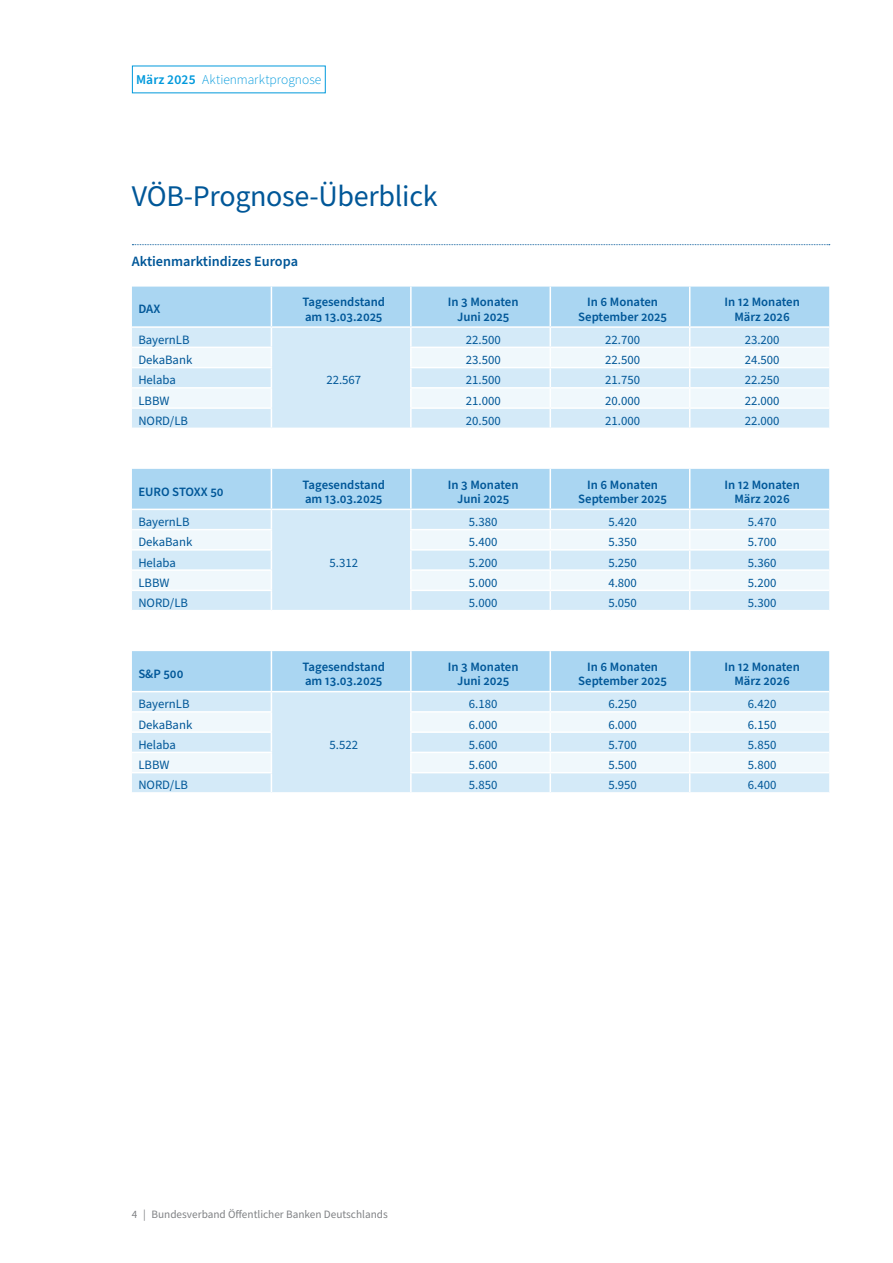
<style>
.page{position:relative;width:893px;height:1263px;background:#fff}
.page>*{position:absolute;margin:0;border:0;box-sizing:border-box;transform-origin:0 0}
._03_1_HEAD_20_22{font:30px "Source Sans Pro";letter-spacing:-.01em;color:#005798}
._11_03_Grafik_Fläche_HEAD_LINIE_BLAU{font:600 14.25px "Source Sans Pro";color:#005798}
.t1{font:300 13.5px "Source Sans Pro";color:#0099dc}
._11_02_Fließtext_Grafik{font:12.75px "Source Sans Pro";color:#005798}
._11_03_Grafik_Fläche_HEAD_LINIE_BLAU_OHNE{font:600 12.75px "Source Sans Pro";color:#005798}
.t2{font:11.25px "Source Sans Pro";color:#808285}
.s1{font-weight:600}
</style>
<div class="page">
<svg style="left:132px;top:244px;width:698px;height:1px"></svg>
<svg style="left:132px;top:287px;width:697px;height:141px"></svg>
<svg style="left:132px;top:469px;width:697px;height:141px"></svg>
<svg style="left:132px;top:651px;width:697px;height:141px"></svg>
<p class="t1" style="left:136px;top:71px;width:187px"><span class="s1">März 2025</span> Aktienmarktprognose</p>
<p class="_03_1_HEAD_20_22" style="left:132px;top:176px;width:307px">VÖB-Prognose-Überblick</p>
<p class="_11_03_Grafik_Fläche_HEAD_LINIE_BLAU" style="left:132px;top:252px;width:168px">Aktienmarktindizes Europa</p>
<p class="_11_03_Grafik_Fläche_HEAD_LINIE_BLAU_OHNE" style="left:138px;top:301px;width:23px">DAX</p>
<p class="_11_03_Grafik_Fläche_HEAD_LINIE_BLAU_OHNE" style="left:303px;top:293px;width:84px">Tagesendstand</p>
<p class="_11_03_Grafik_Fläche_HEAD_LINIE_BLAU_OHNE" style="left:305px;top:308px;width:79px">am 13.03.2025</p>
<p class="_11_02_Fließtext_Grafik" style="left:138px;top:331px;width:53px">BayernLB</p>
<p class="_11_03_Grafik_Fläche_HEAD_LINIE_BLAU_OHNE" style="left:448px;top:293px;width:72px">In 3 Monaten</p>
<p class="_11_03_Grafik_Fläche_HEAD_LINIE_BLAU_OHNE" style="left:457px;top:308px;width:54px">Juni 2025</p>
<p class="_11_03_Grafik_Fläche_HEAD_LINIE_BLAU_OHNE" style="left:587px;top:293px;width:72px">In 6 Monaten</p>
<p class="_11_03_Grafik_Fläche_HEAD_LINIE_BLAU_OHNE" style="left:578px;top:308px;width:90px">September 2025</p>
<p class="_11_03_Grafik_Fläche_HEAD_LINIE_BLAU_OHNE" style="left:724px;top:293px;width:77px">In 12 Monaten</p>
<p class="_11_03_Grafik_Fläche_HEAD_LINIE_BLAU_OHNE" style="left:734px;top:308px;width:57px">März 2026</p>
<p class="_11_02_Fließtext_Grafik" style="left:466px;top:331px;width:36px">22.500</p>
<p class="_11_02_Fließtext_Grafik" style="left:605px;top:331px;width:36px">22.700</p>
<p class="_11_02_Fließtext_Grafik" style="left:745px;top:331px;width:36px">23.200</p>
<p class="_11_02_Fließtext_Grafik" style="left:138px;top:351px;width:55px">DekaBank</p>
<p class="_11_02_Fließtext_Grafik" style="left:466px;top:351px;width:36px">23.500</p>
<p class="_11_02_Fließtext_Grafik" style="left:605px;top:351px;width:36px">22.500</p>
<p class="_11_02_Fließtext_Grafik" style="left:745px;top:351px;width:36px">24.500</p>
<p class="_11_02_Fließtext_Grafik" style="left:138px;top:371px;width:39px">Helaba</p>
<p class="_11_02_Fließtext_Grafik" style="left:466px;top:371px;width:36px">21.500</p>
<p class="_11_02_Fließtext_Grafik" style="left:605px;top:371px;width:36px">21.750</p>
<p class="_11_02_Fließtext_Grafik" style="left:745px;top:371px;width:36px">22.250</p>
<p class="_11_02_Fließtext_Grafik" style="left:138px;top:392px;width:33px">LBBW</p>
<p class="_11_02_Fließtext_Grafik" style="left:466px;top:392px;width:36px">21.000</p>
<p class="_11_02_Fließtext_Grafik" style="left:605px;top:392px;width:36px">20.000</p>
<p class="_11_02_Fließtext_Grafik" style="left:745px;top:392px;width:36px">22.000</p>
<p class="_11_02_Fließtext_Grafik" style="left:138px;top:412px;width:51px">NORD/LB</p>
<p class="_11_02_Fließtext_Grafik" style="left:466px;top:412px;width:36px">20.500</p>
<p class="_11_02_Fließtext_Grafik" style="left:605px;top:412px;width:36px">21.000</p>
<p class="_11_02_Fließtext_Grafik" style="left:745px;top:412px;width:36px">22.000</p>
<p class="_11_02_Fließtext_Grafik" style="left:326px;top:371px;width:36px">22.567</p>
<p class="_11_03_Grafik_Fläche_HEAD_LINIE_BLAU_OHNE" style="left:138px;top:483px;width:87px">EURO STOXX 50</p>
<p class="_11_02_Fließtext_Grafik" style="left:138px;top:513px;width:53px">BayernLB</p>
<p class="_11_03_Grafik_Fläche_HEAD_LINIE_BLAU_OHNE" style="left:303px;top:476px;width:84px">Tagesendstand</p>
<p class="_11_03_Grafik_Fläche_HEAD_LINIE_BLAU_OHNE" style="left:305px;top:490px;width:79px">am 13.03.2025</p>
<p class="_11_03_Grafik_Fläche_HEAD_LINIE_BLAU_OHNE" style="left:448px;top:476px;width:72px">In 3 Monaten</p>
<p class="_11_03_Grafik_Fläche_HEAD_LINIE_BLAU_OHNE" style="left:457px;top:490px;width:54px">Juni 2025</p>
<p class="_11_03_Grafik_Fläche_HEAD_LINIE_BLAU_OHNE" style="left:587px;top:476px;width:72px">In 6 Monaten</p>
<p class="_11_03_Grafik_Fläche_HEAD_LINIE_BLAU_OHNE" style="left:578px;top:490px;width:90px">September 2025</p>
<p class="_11_03_Grafik_Fläche_HEAD_LINIE_BLAU_OHNE" style="left:724px;top:476px;width:77px">In 12 Monaten</p>
<p class="_11_03_Grafik_Fläche_HEAD_LINIE_BLAU_OHNE" style="left:734px;top:490px;width:57px">März 2026</p>
<p class="_11_02_Fließtext_Grafik" style="left:469px;top:513px;width:30px">5.380</p>
<p class="_11_02_Fließtext_Grafik" style="left:608px;top:513px;width:30px">5.420</p>
<p class="_11_02_Fließtext_Grafik" style="left:748px;top:513px;width:30px">5.470</p>
<p class="_11_02_Fließtext_Grafik" style="left:138px;top:533px;width:55px">DekaBank</p>
<p class="_11_02_Fließtext_Grafik" style="left:469px;top:533px;width:30px">5.400</p>
<p class="_11_02_Fließtext_Grafik" style="left:608px;top:533px;width:30px">5.350</p>
<p class="_11_02_Fließtext_Grafik" style="left:748px;top:533px;width:30px">5.700</p>
<p class="_11_02_Fließtext_Grafik" style="left:138px;top:554px;width:39px">Helaba</p>
<p class="_11_02_Fließtext_Grafik" style="left:469px;top:554px;width:30px">5.200</p>
<p class="_11_02_Fließtext_Grafik" style="left:608px;top:554px;width:30px">5.250</p>
<p class="_11_02_Fließtext_Grafik" style="left:748px;top:554px;width:30px">5.360</p>
<p class="_11_02_Fließtext_Grafik" style="left:138px;top:574px;width:33px">LBBW</p>
<p class="_11_02_Fließtext_Grafik" style="left:469px;top:574px;width:30px">5.000</p>
<p class="_11_02_Fließtext_Grafik" style="left:608px;top:574px;width:30px">4.800</p>
<p class="_11_02_Fließtext_Grafik" style="left:748px;top:574px;width:30px">5.200</p>
<p class="_11_02_Fließtext_Grafik" style="left:138px;top:594px;width:51px">NORD/LB</p>
<p class="_11_02_Fließtext_Grafik" style="left:469px;top:594px;width:30px">5.000</p>
<p class="_11_02_Fließtext_Grafik" style="left:608px;top:594px;width:30px">5.050</p>
<p class="_11_02_Fließtext_Grafik" style="left:748px;top:594px;width:30px">5.300</p>
<p class="_11_02_Fließtext_Grafik" style="left:329px;top:554px;width:30px">5.312</p>
<p class="_11_03_Grafik_Fläche_HEAD_LINIE_BLAU_OHNE" style="left:138px;top:665px;width:47px">S&amp;P 500</p>
<p class="_11_02_Fließtext_Grafik" style="left:138px;top:695px;width:53px">BayernLB</p>
<p class="_11_03_Grafik_Fläche_HEAD_LINIE_BLAU_OHNE" style="left:303px;top:658px;width:84px">Tagesendstand</p>
<p class="_11_03_Grafik_Fläche_HEAD_LINIE_BLAU_OHNE" style="left:305px;top:672px;width:79px">am 13.03.2025</p>
<p class="_11_03_Grafik_Fläche_HEAD_LINIE_BLAU_OHNE" style="left:448px;top:658px;width:72px">In 3 Monaten</p>
<p class="_11_03_Grafik_Fläche_HEAD_LINIE_BLAU_OHNE" style="left:457px;top:672px;width:54px">Juni 2025</p>
<p class="_11_03_Grafik_Fläche_HEAD_LINIE_BLAU_OHNE" style="left:587px;top:658px;width:72px">In 6 Monaten</p>
<p class="_11_03_Grafik_Fläche_HEAD_LINIE_BLAU_OHNE" style="left:578px;top:672px;width:90px">September 2025</p>
<p class="_11_03_Grafik_Fläche_HEAD_LINIE_BLAU_OHNE" style="left:724px;top:658px;width:77px">In 12 Monaten</p>
<p class="_11_03_Grafik_Fläche_HEAD_LINIE_BLAU_OHNE" style="left:734px;top:672px;width:57px">März 2026</p>
<p class="_11_02_Fließtext_Grafik" style="left:469px;top:695px;width:30px">6.180</p>
<p class="_11_02_Fließtext_Grafik" style="left:608px;top:695px;width:30px">6.250</p>
<p class="_11_02_Fließtext_Grafik" style="left:748px;top:695px;width:30px">6.420</p>
<p class="_11_02_Fließtext_Grafik" style="left:138px;top:716px;width:55px">DekaBank</p>
<p class="_11_02_Fließtext_Grafik" style="left:469px;top:716px;width:30px">6.000</p>
<p class="_11_02_Fließtext_Grafik" style="left:608px;top:716px;width:30px">6.000</p>
<p class="_11_02_Fließtext_Grafik" style="left:748px;top:716px;width:30px">6.150</p>
<p class="_11_02_Fließtext_Grafik" style="left:138px;top:736px;width:39px">Helaba</p>
<p class="_11_02_Fließtext_Grafik" style="left:469px;top:736px;width:30px">5.600</p>
<p class="_11_02_Fließtext_Grafik" style="left:608px;top:736px;width:30px">5.700</p>
<p class="_11_02_Fließtext_Grafik" style="left:748px;top:736px;width:30px">5.850</p>
<p class="_11_02_Fließtext_Grafik" style="left:138px;top:756px;width:33px">LBBW</p>
<p class="_11_02_Fließtext_Grafik" style="left:469px;top:756px;width:30px">5.600</p>
<p class="_11_02_Fließtext_Grafik" style="left:608px;top:756px;width:30px">5.500</p>
<p class="_11_02_Fließtext_Grafik" style="left:748px;top:756px;width:30px">5.800</p>
<p class="_11_02_Fließtext_Grafik" style="left:138px;top:776px;width:51px">NORD/LB</p>
<p class="_11_02_Fließtext_Grafik" style="left:469px;top:776px;width:30px">5.850</p>
<p class="_11_02_Fließtext_Grafik" style="left:608px;top:776px;width:30px">5.950</p>
<p class="_11_02_Fließtext_Grafik" style="left:748px;top:776px;width:30px">6.400</p>
<p class="_11_02_Fließtext_Grafik" style="left:329px;top:736px;width:30px">5.522</p>
<p class="t2" style="left:132px;top:1207px;width:257px">4 | Bundesverband Öffentlicher Banken Deutschlands</p>
</div>
